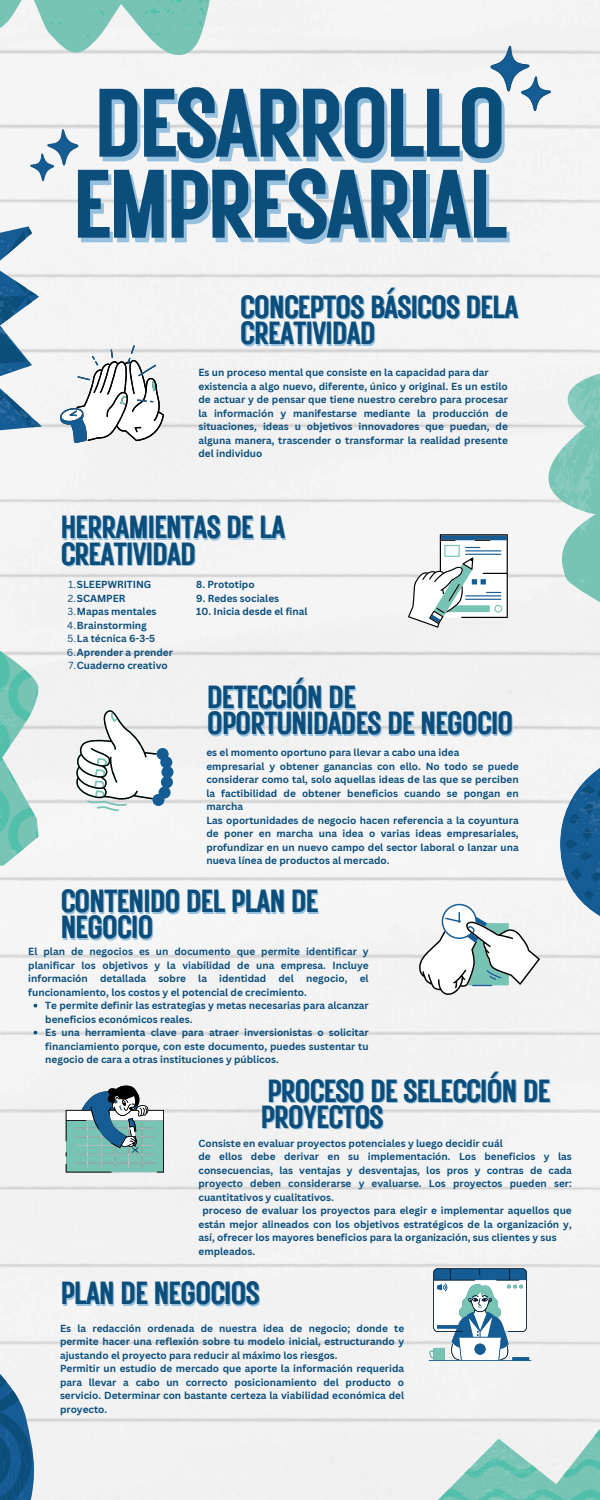
<style>
.page{position:relative;width:600px;height:1500px;background:#f2f2f2}
.page>*{position:absolute;margin:0;border:0;box-sizing:border-box;transform-origin:0 0}
.t1{font:97px "Rustic Printed";letter-spacing:-.06em;color:#0b4e7c}
.t2{font:32px "Rustic Printed";letter-spacing:-.06em;color:#0b4e7c}
.t3{font:700 10px/13.5px "Canva Sans";color:#0b4e7c;text-align:justify}
.s1{font-weight:400}
</style>
<div class="page">
<svg style="left:0;top:634px;width:39px;height:232px"></svg>
<svg style="left:0;top:1339px;width:100px;height:161px"></svg>
<svg style="left:560px;top:750px;width:40px;height:190px"></svg>
<svg style="left:438px;top:1420px;width:162px;height:80px"></svg>
<svg style="left:0;top:0;width:220px;height:62px"></svg>
<svg style="left:30px;top:129px;width:49px;height:52px"></svg>
<svg style="left:490px;top:46px;width:61px;height:65px"></svg>
<svg style="left:408px;top:357px;width:192px;height:271px"></svg>
<svg style="left:0;top:221px;width:164px;height:242px"></svg>
<svg style="left:76px;top:709px;width:97px;height:102px"></svg>
<svg style="left:419px;top:904px;width:121px;height:92px"></svg>
<svg style="left:66px;top:1085px;width:98px;height:87px"></svg>
<svg style="left:429px;top:1268px;width:102px;height:93px"></svg>
<svg style="left:34px;top:1004px;width:3px;height:4px"></svg>
<svg style="left:34px;top:1031px;width:3px;height:4px"></svg>
<p class="t1" style="left:93px;top:58px;width:416px">DESARROLLO</p>
<p class="t1" style="left:71px;top:139px;width:439px">EMPRESARIAL</p>
<p class="t2" style="left:240px;top:285px;width:281px">CONCEPTOS BÁSICOS DELA</p>
<p class="t2" style="left:240px;top:311px;width:138px">CREATIVIDAD</p>
<h2 class="t3" style="left:199px;top:365px;width:292px">Es un proceso mental que consiste en la capacidad para dar</h2>
<p class="t3" style="left:199px;top:379px;width:311px">existencia a algo nuevo, diferente, único y original. Es un estilo de actuar y de pensar que tiene nuestro cerebro para procesar la información y manifestarse mediante la producción de situaciones, ideas u objetivos innovadores que puedan, de alguna manera, trascender o transformar la realidad presente del individuo</p>
<p class="t2" style="left:60px;top:506px;width:227px">HERRAMIENTAS DE LA</p>
<p class="t2" style="left:60px;top:532px;width:138px">CREATIVIDAD</p>
<h3 class="t3" style="left:68px;top:577px;width:85px"><span class="s1">1.</span>SLEEPWRITING</h3>
<h2 class="t3" style="left:68px;top:591px;width:59px"><span class="s1">2.</span>SCAMPER</h2>
<p class="t3" style="left:68px;top:604px;width:91px"><span class="s1">3.</span>Mapas mentales</p>
<p class="t3" style="left:67px;top:618px;width:81px"><span class="s1">4.</span>Brainstorming</p>
<p class="t3" style="left:67px;top:631px;width:89px"><span class="s1">5.</span>La técnica 6-3-5</p>
<p class="t3" style="left:67px;top:645px;width:108px"><span class="s1">6.</span>Aprender a prender</p>
<p class="t3" style="left:68px;top:658px;width:101px"><span class="s1">7.</span>Cuaderno creativo</p>
<p class="t2" style="left:206px;top:676px;width:152px">DETECCIÓN DE</p>
<p class="t2" style="left:206px;top:702px;width:309px">OPORTUNIDADES DE NEGOCIO</p>
<p class="t3" style="left:206px;top:745px;width:255px">es el momento oportuno para llevar a cabo una idea</p>
<h3 class="t3" style="left:206px;top:759px;width:314px;text-align:left">empresarial y obtener ganancias con ello. No todo se puede considerar como tal, solo aquellas ideas de las que se perciben la factibilidad de obtener beneficios cuando se pongan en marcha<br>Las oportunidades de negocio hacen referencia a la coyuntura de poner en marcha una idea o varias ideas empresariales, profundizar en un nuevo campo del sector laboral o lanzar una nueva línea de productos al mercado.</h3>
<p class="t2" style="left:60px;top:879px;width:261px">CONTENIDO DEL PLAN DE</p>
<h2 class="t2" style="left:60px;top:906px;width:95px">NEGOCIO</h2>
<p class="t3" style="left:28px;top:944px;width:342px">El plan de negocios es un documento que permite identificar y planificar los objetivos y la viabilidad de una empresa. Incluye información detallada sobre la identidad del negocio, el funcionamiento, los costos y el potencial de crecimiento.</p>
<p class="t3" style="left:45px;top:998px;width:325px">Te permite definir las estrategias y metas necesarias para alcanzar beneficios económicos reales.</p>
<h3 class="t3" style="left:45px;top:1025px;width:325px">Es una herramienta clave para atraer inversionistas o solicitar financiamiento porque, con este documento, puedes sustentar tu negocio de cara a otras instituciones y públicos.</h3>
<h2 class="t2" style="left:267px;top:1069px;width:286px">PROCESO DE SELECCIÓN DE</h2>
<p class="t2" style="left:260px;top:1095px;width:125px">PROYECTOS</p>
<h3 class="t3" style="left:199px;top:1136px;width:306px">Consiste en evaluar proyectos potenciales y luego decidir cuál</h3>
<p class="t3" style="left:199px;top:1150px;width:375px">de ellos debe derivar en su implementación. Los beneficios y las</p>
<p class="t3" style="left:199px;top:1163px;width:375px">consecuencias, las ventajas y desventajas, los pros y contras de cada</p>
<p class="t3" style="left:199px;top:1177px;width:375px">proyecto deben considerarse y evaluarse. Los proyectos pueden ser:</p>
<p class="t3" style="left:199px;top:1190px;width:137px">cuantitativos y cualitativos.</p>
<p class="t3" style="left:202px;top:1204px;width:371px">proceso de evaluar los proyectos para elegir e implementar aquellos que</p>
<p class="t3" style="left:199px;top:1217px;width:375px">están mejor alineados con los objetivos estratégicos de la organización y,</p>
<p class="t3" style="left:199px;top:1231px;width:360px">así, ofrecer los mayores beneficios para la organización, sus clientes y sus</p>
<p class="t3" style="left:199px;top:1244px;width:58px">empleados.</p>
<p class="t2" style="left:60px;top:1272px;width:202px">PLAN DE NEGOCIOS</p>
<h2 class="t3" style="left:60px;top:1321px;width:346px;text-align:left">Es la redacción ordenada de nuestra idea de negocio; donde te permite hacer una reflexión sobre tu modelo inicial, estructurando y ajustando el proyecto para reducir al máximo los riesgos.<br>Permitir un estudio de mercado que aporte la información requerida para llevar a cabo un correcto posicionamiento del producto o servicio. Determinar con bastante certeza la viabilidad económica del proyecto.</h2>
<p class="t3" style="left:196px;top:577px;width:60px">8. Prototipo</p>
<p class="t3" style="left:196px;top:591px;width:84px">9. Redes sociales</p>
<p class="t3" style="left:196px;top:604px;width:113px">10. Inicia desde el final</p>
</div>
